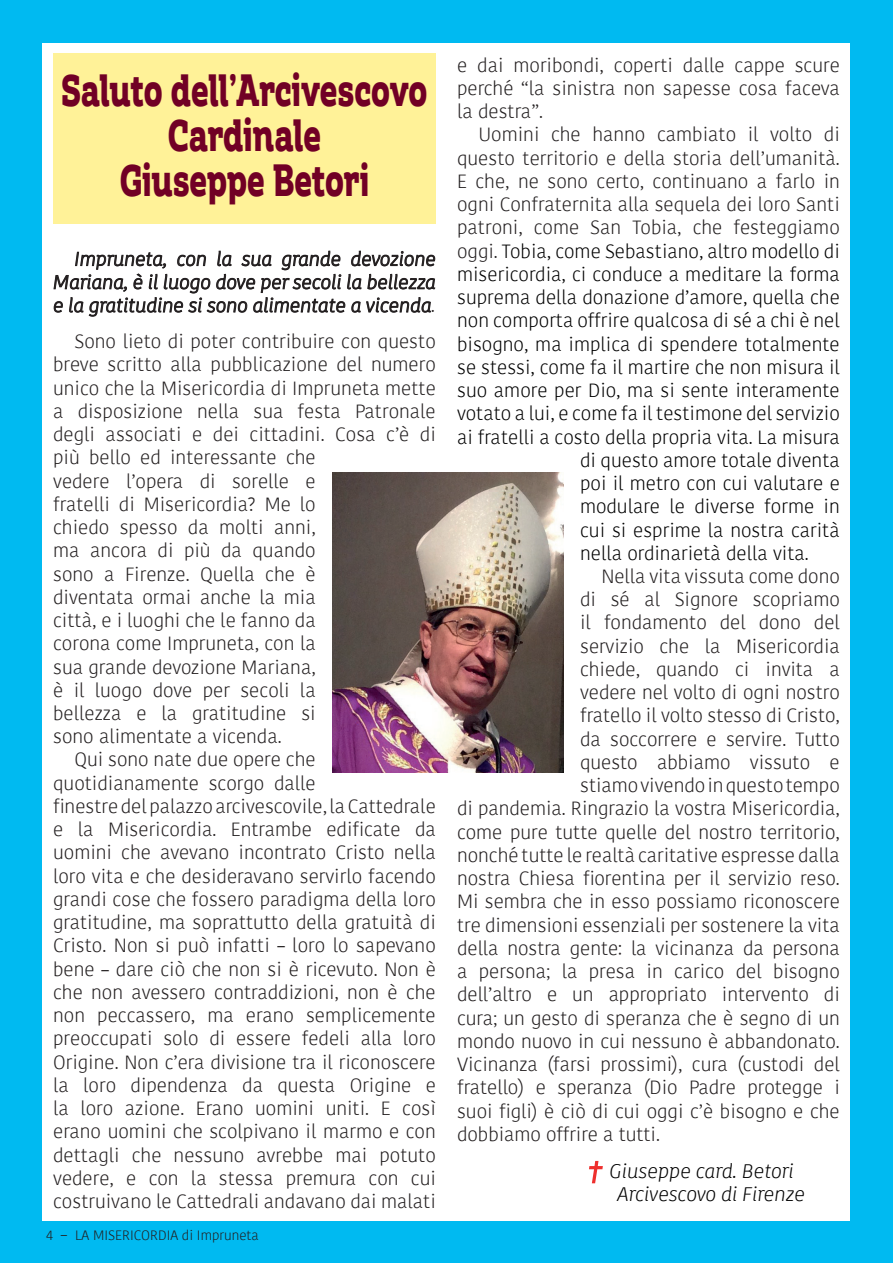
<style>
.page{position:relative;width:893px;height:1263px;background:#00baf1}
.page>*{position:absolute;margin:0;border:0;box-sizing:border-box;transform-origin:0 0}
.t1{font:800 45px/45px "Amazing Slab Trial";color:#71003f;text-align:center;scale:.68 1}
.t2{font:italic 300 19.5px/23.2px "Kohinoor W00";color:#000001;text-align:center}
.t3{font:300 19.05px/23.2px "Kohinoor W00";color:#231f20;text-align:justify}
.t4{font:300 19.05px "Kohinoor W00";color:#000001}
.t5{font:italic 300 19.05px/23.2px "Kohinoor W00";color:#231f20;text-align:justify}
.t6{font:300 13.5px "Kohinoor W00";color:#231f20}
.s1{color:#231f20}
</style>
<div class="page">
<div style="left:43px;top:43px;width:807px;height:1177px;background:#fff"></div>
<svg style="left:53px;top:250px;width:383px;height:67px"></svg>
<div style="left:53px;top:53px;width:383px;height:170px;background:#fff298"></div>
<img style="left:333px;top:472px;width:230px;height:300px">
<svg style="left:589px;top:1161px;width:14px;height:22px"></svg>
<h1 class="t1" style="left:62px;top:63px;width:539px">Saluto dell’Arcivescovo<br>Cardinale<br>Giuseppe Betori</h1>
<p class="t5" style="left:53px;top:248px;width:384px;text-indent:21px">Impruneta, con la sua grande devozione Mariana, è il luogo dove per secoli la bellezza e la gratitudine si sono alimentate a vicenda.</p>
<p class="t3" style="left:74px;top:330px;width:363px">Sono lieto di poter contribuire con questo</p>
<p class="t3" style="left:53px;top:353px;width:384px">breve scritto alla pubblicazione del numero</p>
<p class="t3" style="left:53px;top:377px;width:384px">unico che la Misericordia di Impruneta mette</p>
<p class="t3" style="left:53px;top:400px;width:384px">a disposizione nella sua festa Patronale</p>
<p class="t3" style="left:53px;top:423px;width:384px">degli associati e dei cittadini. Cosa c’è di</p>
<p class="t3" style="left:53px;top:446px;width:264px">più bello ed interessante che</p>
<p class="t3" style="left:53px;top:470px;width:264px">vedere l’opera di sorelle e</p>
<p class="t3" style="left:53px;top:493px;width:264px">fratelli di Misericordia? Me lo</p>
<p class="t3" style="left:53px;top:516px;width:264px">chiedo spesso da molti anni,</p>
<p class="t3" style="left:53px;top:539px;width:264px">ma ancora di più da quando</p>
<p class="t3" style="left:53px;top:562px;width:264px">sono a Firenze. Quella che è</p>
<p class="t3" style="left:53px;top:586px;width:264px">diventata ormai anche la mia</p>
<p class="t3" style="left:53px;top:609px;width:264px">città, e i luoghi che le fanno da</p>
<p class="t3" style="left:53px;top:632px;width:264px">corona come Impruneta, con la</p>
<p class="t3" style="left:53px;top:655px;width:264px">sua grande devozione Mariana,</p>
<p class="t3" style="left:53px;top:679px;width:264px">è il luogo dove per secoli la</p>
<p class="t3" style="left:53px;top:702px;width:264px">bellezza e la gratitudine si</p>
<p class="t3" style="left:53px;top:725px;width:230px">sono alimentate a vicenda.</p>
<p class="t3" style="left:74px;top:748px;width:243px">Qui sono nate due opere che</p>
<p class="t3" style="left:53px;top:772px;width:264px">quotidianamente scorgo dalle</p>
<p class="t3" style="left:53px;top:795px;width:384px">finestre del palazzo arcivescovile, la Cattedrale</p>
<p class="t3" style="left:53px;top:818px;width:384px">e la Misericordia. Entrambe edificate da</p>
<p class="t3" style="left:53px;top:841px;width:384px">uomini che avevano incontrato Cristo nella</p>
<p class="t3" style="left:53px;top:865px;width:384px">loro vita e che desideravano servirlo facendo</p>
<p class="t3" style="left:53px;top:888px;width:384px">grandi cose che fossero paradigma della loro</p>
<p class="t3" style="left:53px;top:911px;width:384px">gratitudine, ma soprattutto della gratuità di</p>
<p class="t3" style="left:53px;top:934px;width:384px">Cristo. Non si può infatti – loro lo sapevano</p>
<p class="t3" style="left:53px;top:958px;width:384px">bene – dare ciò che non si è ricevuto. Non è</p>
<p class="t3" style="left:53px;top:981px;width:384px">che non avessero contraddizioni, non è che</p>
<p class="t3" style="left:53px;top:1004px;width:384px">non peccassero, ma erano semplicemente</p>
<p class="t3" style="left:53px;top:1027px;width:384px">preoccupati solo di essere fedeli alla loro</p>
<p class="t3" style="left:53px;top:1051px;width:384px">Origine. Non c’era divisione tra il riconoscere</p>
<p class="t3" style="left:53px;top:1074px;width:384px">la loro dipendenza da questa Origine e</p>
<p class="t3" style="left:53px;top:1097px;width:384px">la loro azione. Erano uomini uniti. E così</p>
<p class="t3" style="left:53px;top:1120px;width:384px">erano uomini che scolpivano il marmo e con</p>
<p class="t3" style="left:53px;top:1144px;width:384px">dettagli che nessuno avrebbe mai potuto</p>
<p class="t3" style="left:53px;top:1167px;width:384px">vedere, e con la stessa premura con cui</p>
<p class="t3" style="left:53px;top:1190px;width:384px">costruivano le Cattedrali andavano dai malati</p>
<p class="t6" style="left:46px;top:1227px;width:214px">4 − LA MISERICORDIA di Impruneta</p>
<p class="t3" style="left:457px;top:54px;width:384px">e dai moribondi, coperti dalle cappe scure perché “la sinistra non sapesse cosa faceva la destra”.</p>
<p class="t3" style="left:478px;top:123px;width:363px">Uomini che hanno cambiato il volto di</p>
<p class="t3" style="left:457px;top:147px;width:384px">questo territorio e della storia dell’umanità.</p>
<p class="t3" style="left:457px;top:170px;width:384px">E che, ne sono certo, continuano a farlo in</p>
<p class="t3" style="left:457px;top:193px;width:384px">ogni Confraternita alla sequela dei loro Santi</p>
<p class="t3" style="left:457px;top:216px;width:384px">patroni, come San Tobia, che festeggiamo</p>
<p class="t4" style="left:457px;top:239px;width:384px"><span class="s1">oggi.</span> Tobia, come Sebastiano, altro modello di</p>
<p class="t4" style="left:457px;top:262px;width:384px">misericordia, ci conduce a meditare la forma</p>
<p class="t4" style="left:457px;top:285px;width:384px">suprema della donazione d’amore, quella che</p>
<p class="t4" style="left:457px;top:308px;width:384px">non comporta offrire qualcosa di sé a chi è nel</p>
<p class="t4" style="left:457px;top:332px;width:384px">bisogno, ma implica di spendere totalmente</p>
<p class="t4" style="left:457px;top:355px;width:384px">se stessi, come fa il martire che non misura il</p>
<p class="t4" style="left:457px;top:378px;width:384px">suo amore per Dio, ma si sente interamente</p>
<p class="t4" style="left:457px;top:401px;width:384px">votato a lui, e come fa il testimone del servizio</p>
<p class="t4" style="left:457px;top:425px;width:384px">ai fratelli a costo della propria vita. La misura</p>
<p class="t4" style="left:580px;top:448px;width:261px">di questo amore totale diventa</p>
<p class="t4" style="left:580px;top:471px;width:261px">poi il metro con cui valutare e</p>
<p class="t4" style="left:580px;top:494px;width:261px">modulare le diverse forme in</p>
<p class="t4" style="left:580px;top:518px;width:261px">cui si esprime la nostra carità</p>
<p class="t4" style="left:580px;top:541px;width:230px">nella ordinarietà della vita.</p>
<p class="t3" style="left:601px;top:565px;width:240px">Nella vita vissuta come dono</p>
<p class="t3" style="left:580px;top:588px;width:261px">di sé al Signore scopriamo</p>
<p class="t3" style="left:580px;top:611px;width:261px">il fondamento del dono del</p>
<p class="t3" style="left:580px;top:635px;width:261px">servizio che la Misericordia</p>
<p class="t3" style="left:580px;top:658px;width:261px">chiede, quando ci invita a</p>
<p class="t3" style="left:580px;top:681px;width:261px">vedere nel volto di ogni nostro</p>
<p class="t3" style="left:580px;top:704px;width:261px">fratello il volto stesso di Cristo,</p>
<p class="t3" style="left:580px;top:728px;width:261px">da soccorrere e servire. Tutto</p>
<p class="t3" style="left:580px;top:751px;width:261px">questo abbiamo vissuto e</p>
<p class="t3" style="left:580px;top:774px;width:261px">stiamo vivendo in questo tempo</p>
<p class="t3" style="left:457px;top:797px;width:384px">di pandemia. Ringrazio la vostra Misericordia,</p>
<p class="t3" style="left:457px;top:821px;width:384px">come pure tutte quelle del nostro territorio,</p>
<p class="t3" style="left:457px;top:844px;width:384px">nonché tutte le realtà caritative espresse dalla</p>
<p class="t3" style="left:457px;top:867px;width:384px">nostra Chiesa fiorentina per il servizio reso.</p>
<p class="t3" style="left:457px;top:890px;width:384px">Mi sembra che in esso possiamo riconoscere</p>
<p class="t3" style="left:457px;top:914px;width:384px">tre dimensioni essenziali per sostenere la vita</p>
<p class="t3" style="left:457px;top:937px;width:384px">della nostra gente: la vicinanza da persona</p>
<p class="t3" style="left:457px;top:960px;width:384px">a persona; la presa in carico del bisogno</p>
<p class="t3" style="left:457px;top:983px;width:384px">dell’altro e un appropriato intervento di</p>
<p class="t3" style="left:457px;top:1007px;width:384px">cura; un gesto di speranza che è segno di un</p>
<p class="t3" style="left:457px;top:1030px;width:384px">mondo nuovo in cui nessuno è abbandonato.</p>
<p class="t3" style="left:457px;top:1053px;width:384px">Vicinanza (farsi prossimi), cura (custodi del</p>
<p class="t3" style="left:457px;top:1076px;width:384px">fratello) e speranza (Dio Padre protegge i</p>
<p class="t3" style="left:457px;top:1099px;width:384px">suoi figli) è ciò di cui oggi c’è bisogno e che</p>
<p class="t3" style="left:457px;top:1123px;width:204px">dobbiamo offrire a tutti.</p>
<p class="t2" style="left:609px;top:1159px;width:197px">Giuseppe card. Betori<br>Arcivescovo di Firenze</p>
</div>
